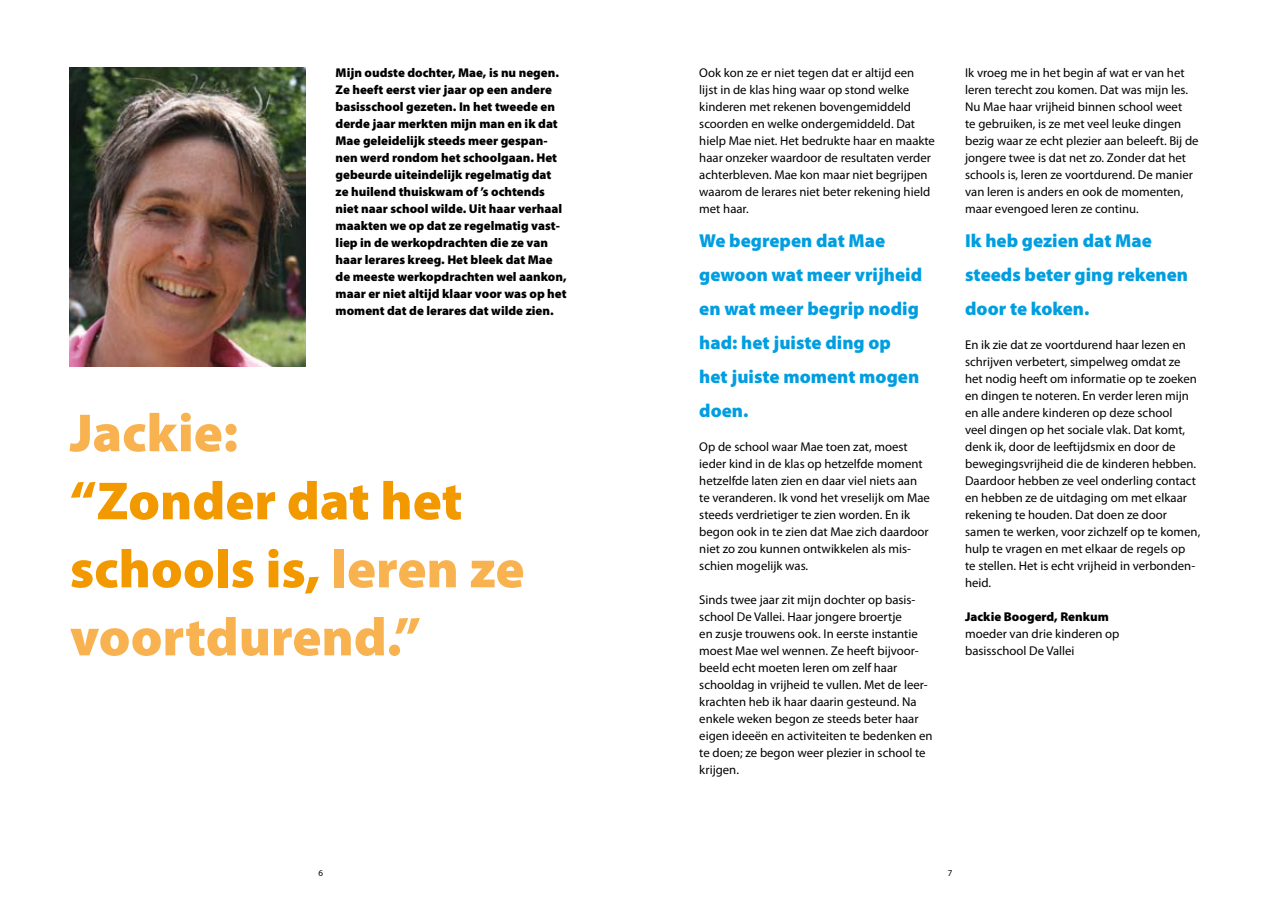
<style>
.page{position:relative;width:1271px;height:905px;background:#fff}
.page>*{position:absolute;margin:0;border:0;box-sizing:border-box;transform-origin:0 0}
.t1{font:900 54px/68.1px "Myriad Pro";color:#f39900}
.t2{font:900 54px "Myriad Pro";color:#f8b24f}
.t3{font:900 18.75px/34px "Myriad Pro";color:#009ee0}
.t4{font:12.75px/17px "Myriad Pro";color:#000}
.t5{font:900 12.75px/17px "Myriad Pro";color:#000}
.t6{font:9px "Myriad Pro";color:#000}
.s1{color:#f8b24f}
</style>
<div class="page">
<img style="left:70px;top:68px;width:235px;height:298px">
<p class="t5" style="left:336px;top:64px;width:233px">Mijn oudste dochter, Mae, is nu negen.<br>Ze heeft eerst vier jaar op een andere basisschool gezeten. In het tweede en derde jaar merkten mijn man en ik dat Mae geleidelijk steeds meer gespan&shy;nen werd rondom het schoolgaan. Het gebeurde uiteindelijk regelmatig dat ze huilend thuiskwam of ’s ochtends niet naar school wilde. Uit haar verhaal maakten we op dat ze regelmatig vast&shy;liep in de werkopdrachten die ze van haar lerares kreeg. Het bleek dat Mae de meeste werkopdrachten wel aankon, maar er niet altijd klaar voor was op het moment dat de lerares dat wilde zien.</p>
<h1 class="t2" style="left:70px;top:397px;width:170px">Jackie:</h1>
<h1 class="t1" style="left:70px;top:465px;width:456px">“Zonder dat het schools is, <span class="s1">leren ze voortdurend.”</span></h1>
<p class="t4" style="left:699px;top:64px;width:237px">Ook kon ze er niet tegen dat er altijd een lijst in de klas hing waar op stond welke kinderen met rekenen bovengemiddeld scoorden en welke ondergemiddeld. Dat hielp Mae niet. Het bedrukte haar en maakte haar onzeker waardoor de resultaten verder achterbleven. Mae kon maar niet begrijpen waarom de lerares niet beter rekening hield met haar.</p>
<h2 class="t3" style="left:699px;top:223px;width:224px">We begrepen dat Mae gewoon wat meer vrijheid en wat meer begrip nodig had: het juiste ding op het juiste moment mogen doen.</h2>
<p class="t4" style="left:699px;top:438px;width:232px">Op de school waar Mae toen zat, moest ieder kind in de klas op hetzelfde moment hetzelfde laten zien en daar viel niets aan te veranderen. Ik vond het vreselijk om Mae steeds verdrietiger te zien worden. En ik begon ook in te zien dat Mae zich daardoor niet zo zou kunnen ontwikkelen als mis&shy;schien mogelijk was.</p>
<p class="t4" style="left:699px;top:591px;width:235px">Sinds twee jaar zit mijn dochter op basis&shy;school De Vallei. Haar jongere broertje<br>en zusje trouwens ook. In eerste instantie moest Mae wel wennen. Ze heeft bijvoor&shy;beeld echt moeten leren om zelf haar schooldag in vrijheid te vullen. Met de leer&shy;krachten heb ik haar daarin gesteund. Na enkele weken begon ze steeds beter haar eigen ideeën en activiteiten te bedenken en te doen; ze begon weer plezier in school te krijgen.</p>
<p class="t4" style="left:965px;top:64px;width:235px">Ik vroeg me in het begin af wat er van het leren terecht zou komen. Dat was mijn les.<br>Nu Mae haar vrijheid binnen school weet<br>te gebruiken, is ze met veel leuke dingen bezig waar ze echt plezier aan beleeft. Bij de jongere twee is dat net zo. Zonder dat het schools is, leren ze voortdurend. De manier van leren is anders en ook de momenten, maar evengoed leren ze continu.</p>
<h2 class="t3" style="left:965px;top:223px;width:224px">Ik heb gezien dat Mae steeds beter ging rekenen door te koken.</h2>
<p class="t4" style="left:965px;top:336px;width:237px">En ik zie dat ze voortdurend haar lezen en schrijven verbetert, simpelweg omdat ze het nodig heeft om informatie op te zoeken en dingen te noteren. En verder leren mijn en alle andere kinderen op deze school<br>veel dingen op het sociale vlak. Dat komt, denk ik, door de leeftijdsmix en door de bewegingsvrijheid die de kinderen hebben.<br>Daardoor hebben ze veel onderling contact en hebben ze de uitdaging om met elkaar rekening te houden. Dat doen ze door samen te werken, voor zichzelf op te komen, hulp te vragen en met elkaar de regels op<br>te stellen. Het is echt vrijheid in verbonden&shy;heid.</p>
<p class="t5" style="left:965px;top:608px;width:145px">Jackie Boogerd, Renkum</p>
<p class="t4" style="left:965px;top:625px;width:156px">moeder van drie kinderen op basisschool De Vallei</p>
<p class="t6" style="left:318px;top:868px;width:6px">6</p>
<p class="t6" style="left:948px;top:868px;width:6px">7</p>
</div>
